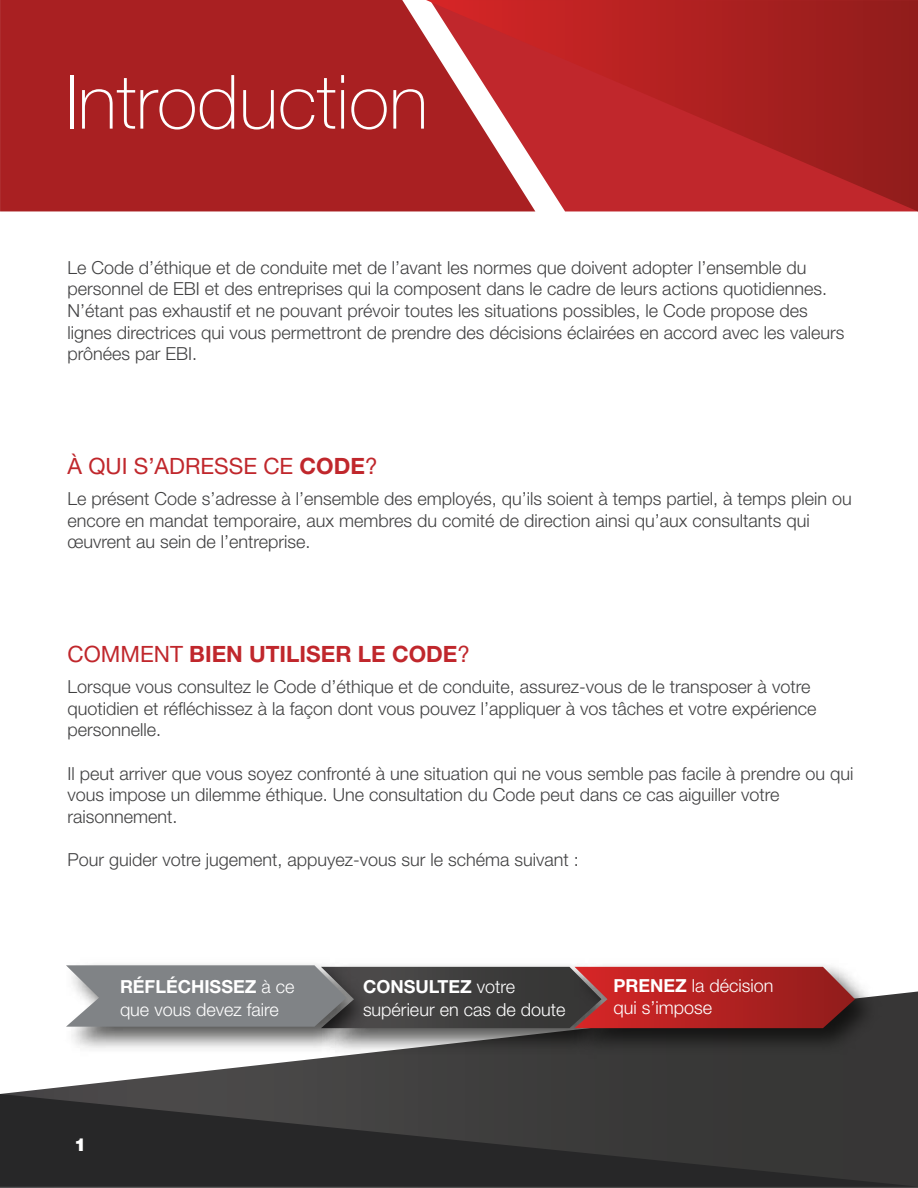
<style>
.page{position:relative;width:918px;height:1188px;background:#fff}
.page>*{position:absolute;margin:0;border:0;box-sizing:border-box;transform-origin:0 0}
.t1{font:100 75px "Helvetica Neue LT Std";color:#fff}
.t2{font:700 22.5px "Helvetica Neue LT Std";color:#c0272c}
.t3{font:22.5px "Helvetica Neue LT Std";color:#c0272c}
.t4{font:300 18px/21.6px "Helvetica Neue LT Std";color:#414142}
.t5{font:300 18px/22.5px "Helvetica Neue LT Std";color:#fff}
.t6{font:900 18px "Helvetica Neue LT Std";color:#fff}
.s1{font-weight:700}
.s2{font-weight:400}
</style>
<div class="page">
<svg style="left:0;top:992px;width:918px;height:196px"></svg>
<div style="left:0;top:0;width:426px;height:211px;background:#a92022"></div>
<svg style="left:426px;top:0;width:492px;height:211px;background:#b42e2f"></svg>
<svg style="left:0;top:1094px;width:918px;height:93px;background:#313131"></svg>
<img style="left:309px;top:1028px;width:253px;height:33px">
<img style="left:562px;top:982px;width:326px;height:79px">
<img style="left:54px;top:964px;width:326px;height:96px">
<svg style="left:66px;top:965px;width:789px;height:63px;background:#805455"></svg>
<h1 class="t1" style="left:65px;top:59px;width:364px">Introduction</h1>
<p class="t4" style="left:68px;top:256px;width:778px">Le Code d’éthique et de conduite met de l’avant les normes que doivent adopter l’ensemble du personnel de EBI et des entreprises qui la composent dans le cadre de leurs actions quotidiennes.<br>N’étant pas exhaustif et ne pouvant prévoir toutes les situations possibles, le Code propose des lignes directrices qui vous permettront de prendre des décisions éclairées en accord avec les valeurs prônées par EBI.</p>
<p class="t3" style="left:68px;top:452px;width:312px">À QUI S’ADRESSE CE <span class="s1">CODE</span>?</p>
<p class="t4" style="left:68px;top:488px;width:786px">Le présent Code s’adresse à l’ensemble des employés, qu’ils soient à temps partiel, à temps plein ou encore en mandat temporaire, aux membres du comité de direction ainsi qu’aux consultants qui œuvrent au sein de l’entreprise.</p>
<p class="t2" style="left:68px;top:640px;width:404px"><span class="s2">COMMENT</span> BIEN UTILISER LE CODE<span class="s2">?</span></p>
<p class="t4" style="left:68px;top:676px;width:750px">Lorsque vous consultez le Code d’éthique et de conduite, assurez-vous de le transposer à votre quotidien et réfléchissez à la façon dont vous pouvez l’appliquer à vos tâches et votre expérience personnelle.</p>
<p class="t4" style="left:68px;top:762px;width:787px">Il peut arriver que vous soyez confronté à une situation qui ne vous semble pas facile à prendre ou qui vous impose un dilemme éthique. Une consultation du Code peut dans ce cas aiguiller votre raisonnement.</p>
<p class="t4" style="left:68px;top:848px;width:513px">Pour guider votre jugement, appuyez-vous sur le schéma suivant :</p>
<p class="t5" style="left:120px;top:975px;width:176px"><span class="s1">RÉFLÉCHISSEZ</span> à ce que vous devez faire</p>
<p class="t5" style="left:363px;top:975px;width:204px"><span class="s1">CONSULTEZ</span> votre supérieur en cas de doute</p>
<p class="t5" style="left:614px;top:973px;width:162px"><span class="s1">PRENEZ</span> la décision qui s’impose</p>
<p class="t6" style="left:74px;top:1134px;width:14px">1</p>
</div>
